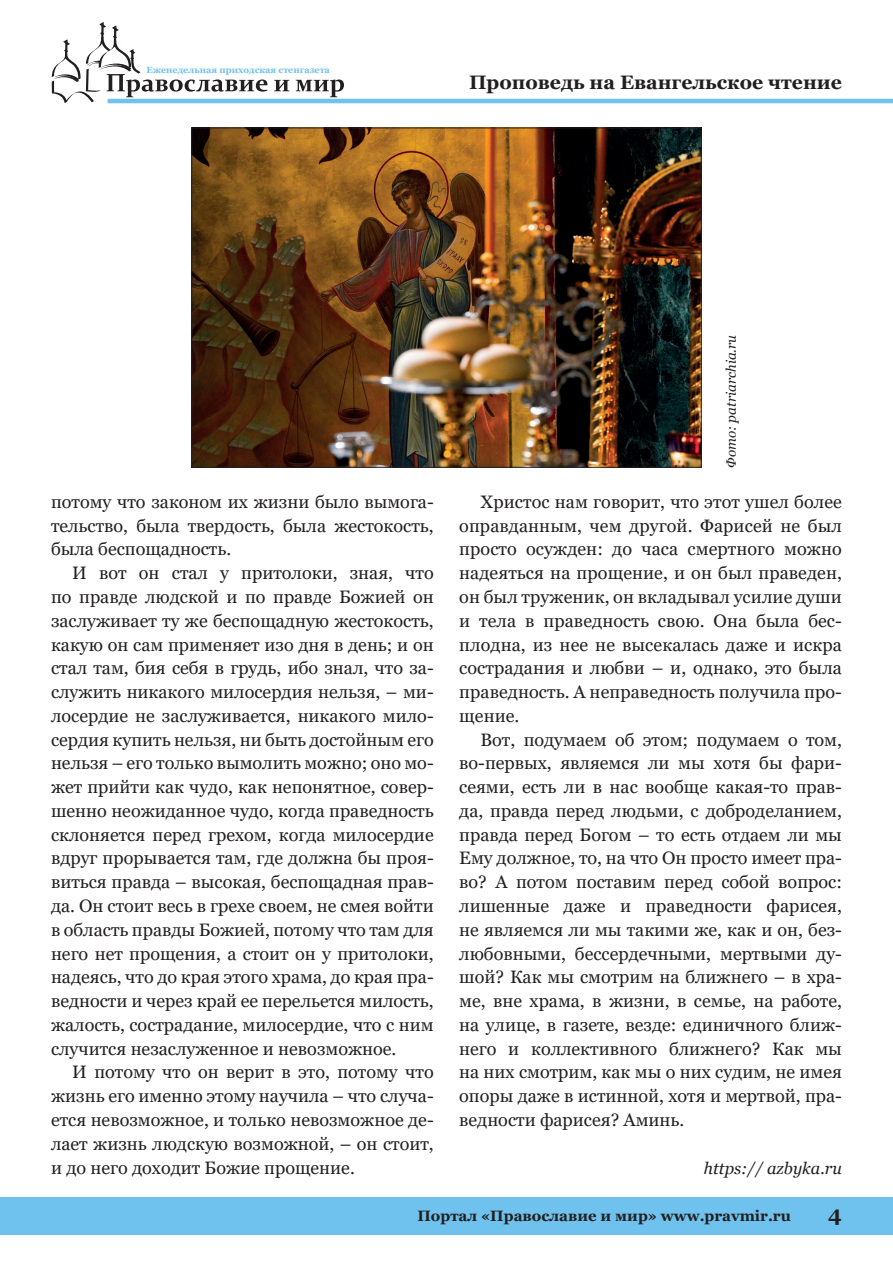
<style>
.page{position:relative;width:893px;height:1263px;background:#fff}
.page>*{position:absolute;margin:0;border:0;box-sizing:border-box;transform-origin:0 0}
.t1{font:700 21px "Georgia";color:#231f20}
.kolontitul{font:700 19.5px "Georgia";color:#231f20}
.Text{font:18px/23.7px "Georgia";color:#231f20;text-align:justify}
.Bibliography{font:italic 16.5px "Georgia";color:#231f20}
.t2{font:700 15px "Georgia";color:#231f20}
.Podpis_pod_photo{font:italic 13.5px "Georgia";color:#231f20}
.t3{font:700 9px "Georgia";color:#6ec2ed}
</style>
<div class="page">
<svg style="left:52px;top:22px;width:215px;height:81px"></svg>
<svg style="left:274px;top:80px;width:15px;height:11px"></svg>
<svg style="left:296px;top:79px;width:48px;height:18px"></svg>
<hr style="left:108px;top:99px;width:785px;height:4px;background:#6ec2ed">
<div style="left:0;top:1197px;width:893px;height:37px;background:#6ec2ed"></div>
<img style="left:193px;top:130px;width:507px;height:336px">
<p class="t3" style="left:147px;top:64px;width:185px">Еженедельная приходская стенгазета</p>
<p class="kolontitul" style="left:469px;top:69px;width:374px">Проповедь на Евангельское чтение</p>
<p class="Text" style="left:51px;top:490px;width:384px">потому что законом их жизни было вымога&shy;тельство, была твердость, была жестокость, была беспощадность.</p>
<p class="Text" style="left:51px;top:561px;width:384px;text-indent:21px">И вот он стал у притолоки, зная, что по правде людской и по правде Божией он заслуживает ту же беспощадную жестокость, какую он сам применяет изо дня в день; и он стал там, бия себя в грудь, ибо знал, что за&shy;служить никакого милосердия нельзя, – ми&shy;лосердие не заслуживается, никакого мило&shy;сердия купить нельзя, ни быть достойным его нельзя – его только вымолить можно; оно мо&shy;жет прийти как чудо, как непонятное, совер&shy;шенно неожиданное чудо, когда праведность склоняется перед грехом, когда милосердие вдруг прорывается там, где должна бы проя&shy;виться правда – высокая, беспощадная прав&shy;да. Он стоит весь в грехе своем, не смея войти в область правды Божией, потому что там для него нет прощения, а стоит он у притолоки, надеясь, что до края этого храма, до края пра&shy;ведности и через край ее перельется милость, жалость, сострадание, милосердие, что с ним случится незаслуженное и невозможное.</p>
<p class="Text" style="left:51px;top:1061px;width:384px;text-indent:21px">И потому что он верит в это, потому что жизнь его именно этому научила – что случа&shy;ется невозможное, и только невозможное де&shy;лает жизнь людскую возможной, – он стоит, и до него доходит Божие прощение.</p>
<p class="Podpis_pod_photo" style="left:723px;top:468px;width:134px;rotate:-90deg">Фото: patriarchia.ru</p>
<p class="Text" style="left:459px;top:490px;width:384px;text-indent:21px">Христос нам говорит, что этот ушел более оправданным, чем другой. Фарисей не был просто осужден: до часа смертного можно надеяться на прощение, и он был праведен, он был труженик, он вкладывал усилие души и тела в праведность свою. Она была бес&shy;плодна, из нее не высекалась даже и искра сострадания и любви – и, однако, это была праведность. А неправедность получила про&shy;щение.</p>
<p class="Text" style="left:459px;top:728px;width:384px;text-indent:21px">Вот, подумаем об этом; подумаем о том, во-первых, являемся ли мы хотя бы фари&shy;сеями, есть ли в нас вообще какая-то прав&shy;да, правда перед людьми, с доброделанием, правда перед Богом – то есть отдаем ли мы Ему должное, то, на что Он просто имеет пра&shy;во? А потом поставим перед собой вопрос: лишенные даже и праведности фарисея, не являемся ли мы такими же, как и он, без&shy;любовными, бессердечными, мертвыми ду&shy;шой? Как мы смотрим на ближнего – в хра&shy;ме, вне храма, в жизни, в семье, на работе, на улице, в газете, везде: единичного ближ&shy;него и коллективного ближнего? Как мы на них смотрим, как мы о них судим, не имея опоры даже в истинной, хотя и мертвой, пра&shy;ведности фарисея? Аминь.</p>
<p class="Bibliography" style="left:704px;top:1157px;width:140px">https:// azbyka.ru</p>
<p class="t2" style="left:417px;top:1206px;width:375px">Портал «Православие и мир» www.pravmir.ru</p>
<p class="t1" style="left:828px;top:1200px;width:15px">4</p>
</div>
